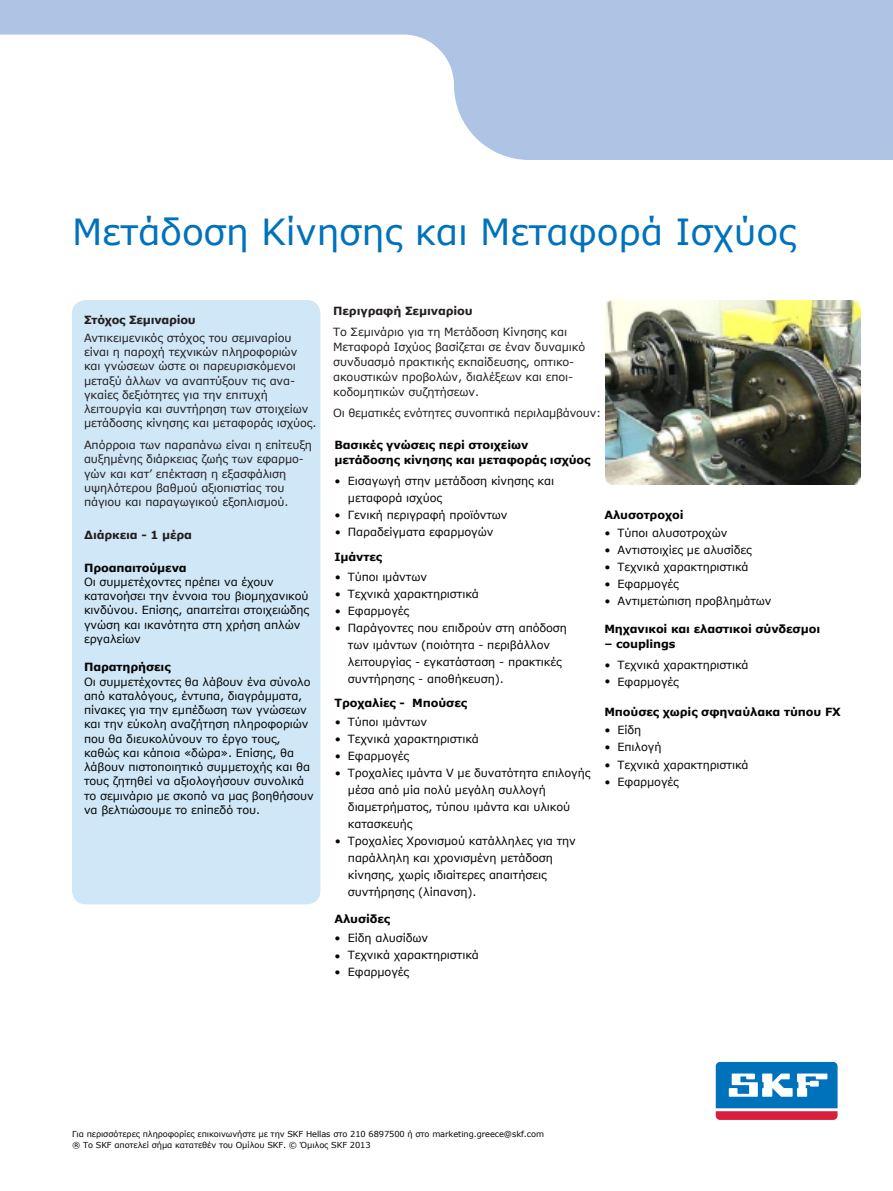
<style>
.page{position:relative;width:893px;height:1191px;background:#fff}
.page>*{position:absolute;margin:0;border:0;box-sizing:border-box;transform-origin:0 0}
.t1{font:36px "Verdana";letter-spacing:-.005em;color:#0072bc}
.t2{font:11.25px/17px "Verdana";letter-spacing:-.01em;color:#050504}
.t3{font:11.25px/14.2px "Verdana";letter-spacing:-.01em;color:#231f20}
.t4{font:11.25px/14.2px "Verdana";letter-spacing:-.01em;color:#040503}
.t5{font:700 11.25px/15px "Verdana";letter-spacing:-.01em;color:#050504}
.t6{font:700 11.25px "Verdana";letter-spacing:-.01em;color:#231f20}
.t7{font:700 11.25px "Verdana";letter-spacing:-.01em;color:#040503}
.t8{font:8.25px/10.5px "Verdana";letter-spacing:-.01em;color:#040503}
</style>
<div class="page">
<svg style="left:0;top:0;width:892px;height:160px;fill:#adc4e5"></svg>
<div style="left:72px;top:300px;width:248px;height:604px;background:#cfe7f7;border-radius:14px"></div>
<div style="left:712px;top:1059px;width:128px;height:64px;background:linear-gradient(to right,#f9fbfd,#f9fbfd);border-radius:7px"></div>
<svg style="left:715px;top:1062px;width:122px;height:58px"></svg>
<img style="left:606px;top:300px;width:254px;height:184px">
<h1 class="t1" style="left:72px;top:207px;width:725px">Μετάδοση Κίνησης και Μεταφορά Ισχύος</h1>
<p class="t6" style="left:84px;top:312px;width:113px">Στόχος Σεμιναρίου</p>
<p class="t3" style="left:84px;top:330px;width:234px">Αντικειμενικός στόχος του σεμιναρίου είναι η παροχή τεχνικών πληροφοριών και γνώσεων ώστε οι παρευρισκόμενοι μεταξύ άλλων να αναπτύξουν τις ανα&shy;γκαίες δεξιότητες για την επιτυχή λειτουργία και συντήρηση των στοιχείων μετάδοσης κίνησης και μεταφοράς ισχύος.</p>
<p class="t3" style="left:84px;top:438px;width:229px">Απόρροια των παραπάνω είναι η επίτευξη αυξημένης διάρκειας ζωής των εφαρμο&shy;γών και κατ’ επέκταση η εξασφάλιση υψηλότερου βαθμού αξιοπιστίας του πάγιου και παραγωγικού εξοπλισμού.</p>
<p class="t6" style="left:84px;top:527px;width:110px">Διάρκεια - 1 μέρα</p>
<p class="t7" style="left:84px;top:560px;width:104px">Προαπαιτούμενα</p>
<p class="t4" style="left:84px;top:575px;width:227px">Οι συμμετέχοντες πρέπει να έχουν κατανοήσει την έννοια του βιομηχανικού κινδύνου. Επίσης, απαιτείται στοιχειώδης γνώση και ικανότητα στη χρήση απλών εργαλείων</p>
<p class="t7" style="left:84px;top:659px;width:88px">Παρατηρήσεις</p>
<p class="t4" style="left:84px;top:674px;width:231px">Οι συμμετέχοντες θα λάβουν ένα σύνολο από καταλόγους, έντυπα, διαγράμματα, πίνακες για την εμπέδωση των γνώσεων και την εύκολη αναζήτηση πληροφοριών που θα διευκολύνουν το έργο τους, καθώς και κάποια «δώρα». Επίσης, θα λάβουν πιστοποιητικό συμμετοχής και θα τους ζητηθεί να αξιολογήσουν συνολικά το σεμινάριο με σκοπό να μας βοηθήσουν να βελτιώσουμε το επίπεδό του.</p>
<p class="t6" style="left:333px;top:303px;width:141px">Περιγραφή Σεμιναρίου</p>
<p class="t3" style="left:333px;top:324px;width:253px;line-height:15px">Το Σεμινάριο για τη Μετάδοση Κίνησης και Μεταφορά Ισχύος βασίζεται σε έναν δυναμικό συνδυασμό πρακτικής εκπαίδευσης, οπτικο&shy;ακουστικών προβολών, διαλέξεων και εποι&shy;κοδομητικών συζητήσεων.</p>
<p class="t3" style="left:333px;top:405px;width:269px">Οι θεματικές ενότητες συνοπτικά περιλαμβάνουν:</p>
<p class="t5" style="left:334px;top:437px;width:257px">Βασικές γνώσεις περί στοιχείων μετάδοσης κίνησης και μεταφοράς ισχύος</p>
<p class="t2" style="left:348px;top:472px;width:208px">Εισαγωγή στην μετάδοση κίνησης και μεταφορά ισχύος<br>Γενική περιγραφή προϊόντων<br>Παραδείγματα εφαρμογών</p>
<p class="t2" style="left:334px;top:472px;width:8px">•</p>
<p class="t2" style="left:334px;top:507px;width:8px">•</p>
<p class="t2" style="left:335px;top:524px;width:8px">•</p>
<p class="t5" style="left:334px;top:550px;width:49px">Ιμάντες</p>
<p class="t2" style="left:348px;top:568px;width:220px">Τύποι ιμάντων<br>Τεχνικά χαρακτηριστικά<br>Εφαρμογές<br>Παράγοντες που επιδρούν στη απόδοση των ιμάντων (ποιότητα - περιβάλλον λειτουργίας - εγκατάσταση - πρακτικές συντήρησης - αποθήκευση).</p>
<p class="t2" style="left:335px;top:568px;width:8px">•</p>
<p class="t2" style="left:335px;top:585px;width:8px">•</p>
<p class="t2" style="left:335px;top:602px;width:8px">•</p>
<p class="t2" style="left:335px;top:619px;width:8px">•</p>
<p class="t5" style="left:334px;top:695px;width:134px">Τροχαλίες - Μπούσες</p>
<p class="t2" style="left:348px;top:714px;width:244px">Τύποι ιμάντων<br>Τεχνικά χαρακτηριστικά<br>Εφαρμογές<br>Τροχαλίες ιμάντα V με δυνατότητα επιλογής μέσα από μία πολύ μεγάλη συλλογή διαμετρήματος, τύπου ιμάντα και υλικού κατασκευής<br>Τροχαλίες Χρονισμού κατάλληλες για την παράλληλη και χρονισμένη μετάδοση κίνησης, χωρίς ιδιαίτερες απαιτήσεις συντήρησης (λίπανση).</p>
<p class="t5" style="left:334px;top:911px;width:57px">Αλυσίδες</p>
<p class="t2" style="left:348px;top:930px;width:132px">Είδη αλυσίδων<br>Τεχνικά χαρακτηριστικά<br>Εφαρμογές</p>
<p class="t2" style="left:335px;top:714px;width:8px">•</p>
<p class="t2" style="left:335px;top:731px;width:8px">•</p>
<p class="t2" style="left:335px;top:748px;width:8px">•</p>
<p class="t2" style="left:335px;top:765px;width:8px">•</p>
<p class="t2" style="left:335px;top:833px;width:8px">•</p>
<p class="t2" style="left:334px;top:929px;width:8px;line-height:18px">• •</p>
<p class="t2" style="left:334px;top:964px;width:8px">•</p>
<p class="t5" style="left:604px;top:507px;width:81px">Αλυσοτροχοί</p>
<p class="t2" style="left:617px;top:525px;width:155px">Τύποι αλυσοτροχών<br>Αντιστοιχίες με αλυσίδες<br>Τεχνικά χαρακτηριστικά<br>Εφαρμογές<br>Αντιμετώπιση προβλημάτων</p>
<p class="t2" style="left:604px;top:525px;width:8px">•</p>
<p class="t2" style="left:604px;top:542px;width:8px">•</p>
<p class="t2" style="left:604px;top:559px;width:8px">•</p>
<p class="t2" style="left:604px;top:593px;width:8px">•</p>
<p class="t2" style="left:604px;top:576px;width:8px">•</p>
<p class="t5" style="left:604px;top:621px;width:217px">Μηχανικοί και ελαστικοί σύνδεσμοι</p>
<p class="t5" style="left:604px;top:636px;width:73px">– couplings</p>
<p class="t2" style="left:617px;top:656px;width:132px">Τεχνικά χαρακτηριστικά<br>Εφαρμογές</p>
<p class="t2" style="left:604px;top:656px;width:8px;line-height:16.5px">• •</p>
<p class="t5" style="left:604px;top:705px;width:238px">Μπούσες χωρίς σφηναύλακα τύπου FX</p>
<p class="t2" style="left:604px;top:721px;width:39px">• Είδη</p>
<p class="t2" style="left:617px;top:738px;width:132px;line-height:17.9px;text-indent:-13px">• Επιλογή<br>Τεχνικά χαρακτηριστικά<br>Εφαρμογές</p>
<p class="t2" style="left:604px;top:756px;width:8px;line-height:17.5px">• •</p>
<p class="t8" style="left:72px;top:1129px;width:473px">Για περισσότερες πληροφορίες επικοινωνήστε με την SKF Hellas στο 210 6897500 ή στο marketing.greece@skf.com ® Το SKF αποτελεί σήμα κατατεθέν του Ομίλου SKF. © Όμιλος SKF 2013</p>
</div>
